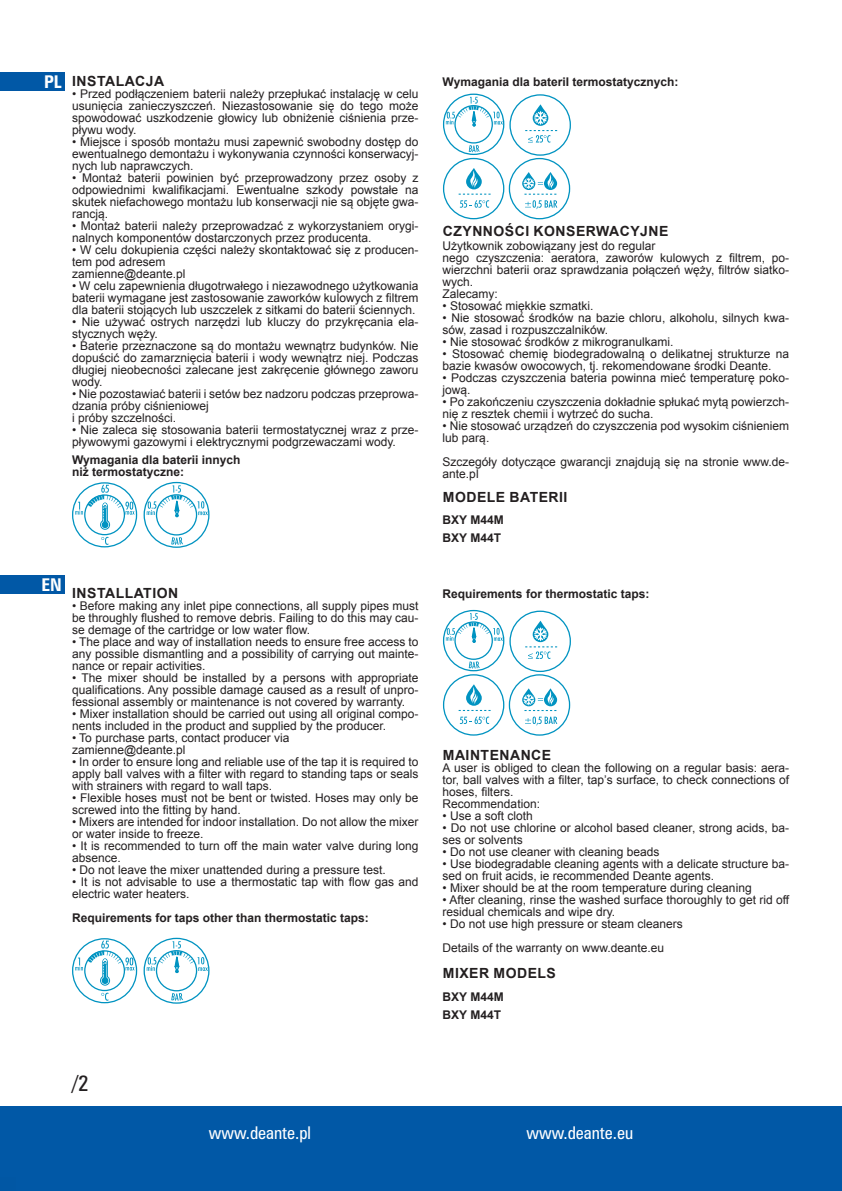
<style>
.page{position:relative;width:842px;height:1191px;background:#fff}
.page>*{position:absolute;margin:0;border:0;box-sizing:border-box;transform-origin:0 0}
.t1{font:20px "Zurich Cn PL";color:#231f20}
.t2{font:16px "Zurich Cn PL";color:#fff}
.t3{font:700 16px "Zurich Cn PL";color:#fff}
.t4{font:700 14px "Arial";letter-spacing:.035em;color:#231f20}
.t5{font:12px/12px "Arial";color:#231f20}
.t6{font:700 12px/17.6px "Arial";color:#231f20}
</style>
<div class="page">
<div style="left:0;top:1106px;width:842px;height:85px;background:#0158a6"></div>
<div style="left:0;top:72px;width:65px;height:18px;background:#0158a6"></div>
<div style="left:0;top:575px;width:65px;height:19px;background:#0158a6"></div>
<div style="left:144px;top:482px;width:65px;height:66px;border:1px solid #0093c1;border-radius:50%"></div>
<div style="left:156px;top:494px;width:41px;height:41px;border:1px solid #0093c1;border-radius:50%"></div>
<svg style="left:171px;top:537px;width:12px;height:8px"></svg>
<svg style="left:147px;top:485px;width:61px;height:32px"></svg>
<div style="left:72px;top:482px;width:65px;height:65px;border:1px solid #0093c1;border-radius:50%"></div>
<div style="left:84px;top:494px;width:41px;height:41px;border:1px solid #0093c1;border-radius:50%"></div>
<svg style="left:101px;top:537px;width:7px;height:8px"></svg>
<svg style="left:75px;top:485px;width:60px;height:45px"></svg>
<div style="left:144px;top:937px;width:65px;height:66px;border:1px solid #0093c1;border-radius:50%"></div>
<div style="left:156px;top:950px;width:41px;height:41px;border:1px solid #0093c1;border-radius:50%"></div>
<svg style="left:171px;top:993px;width:12px;height:7px"></svg>
<svg style="left:147px;top:941px;width:61px;height:32px"></svg>
<div style="left:72px;top:938px;width:65px;height:65px;border:1px solid #0093c1;border-radius:50%"></div>
<div style="left:84px;top:950px;width:41px;height:41px;border:1px solid #0093c1;border-radius:50%"></div>
<svg style="left:101px;top:992px;width:7px;height:8px"></svg>
<svg style="left:75px;top:940px;width:60px;height:46px"></svg>
<svg style="left:466px;top:168px;width:16px;height:21px"></svg>
<svg style="left:469px;top:171px;width:9px;height:17px"></svg>
<div style="left:443px;top:158px;width:61px;height:61px;border:1px solid #0093c1;border-radius:50%"></div>
<div style="left:509px;top:158px;width:61px;height:61px;border:1px solid #0093c1;border-radius:50%"></div>
<svg style="left:459px;top:194px;width:32px;height:14px"></svg>
<svg style="left:522px;top:172px;width:35px;height:37px"></svg>
<svg style="left:446px;top:94px;width:125px;height:62px"></svg>
<svg style="left:466px;top:684px;width:16px;height:21px"></svg>
<svg style="left:469px;top:687px;width:9px;height:17px"></svg>
<div style="left:443px;top:674px;width:61px;height:61px;border:1px solid #0093c1;border-radius:50%"></div>
<div style="left:509px;top:674px;width:61px;height:61px;border:1px solid #0093c1;border-radius:50%"></div>
<svg style="left:459px;top:710px;width:32px;height:14px"></svg>
<svg style="left:522px;top:688px;width:35px;height:37px"></svg>
<svg style="left:446px;top:610px;width:125px;height:62px"></svg>
<h2 class="t3" style="left:44px;top:71px;width:19px">PL</h2>
<p class="t4" style="left:72px;top:71px;width:94px">INSTALACJA</p>
<p class="t5" style="left:72px;top:88px;width:348px;text-align:justify">• Przed podłączeniem baterii należy przepłukać instalację w celu usunięcia zanieczyszczeń. Niezastosowanie się do tego może spowodować uszkodzenie głowicy lub obniżenie ciśnienia prze&shy;pływu wody.</p>
<p class="t5" style="left:72px;top:136px;width:348px;text-align:justify">• Miejsce i sposób montażu musi zapewnić swobodny dostęp do ewentualnego demontażu i wykonywania czynności konserwacyj&shy;nych lub naprawczych.</p>
<p class="t5" style="left:72px;top:172px;width:348px;text-align:justify">• Montaż baterii powinien być przeprowadzony przez osoby z odpowiednimi kwalifikacjami. Ewentualne szkody powstałe na skutek niefachowego montażu lub konserwacji nie są objęte gwa&shy;rancją.</p>
<p class="t5" style="left:72px;top:220px;width:348px">• Montaż baterii należy przeprowadzać z wykorzystaniem orygi&shy;nalnych komponentów dostarczonych przez producenta.</p>
<p class="t5" style="left:72px;top:244px;width:348px">• W celu dokupienia części należy skontaktować się z producen&shy;tem pod adresem<br>zamienne@deante.pl</p>
<p class="t5" style="left:72px;top:280px;width:348px;text-align:justify">• W celu zapewnienia długotrwałego i niezawodnego użytkowania baterii wymagane jest zastosowanie zaworków kulowych z filtrem dla baterii stojących lub uszczelek z sitkami do baterii ściennych.</p>
<p class="t5" style="left:72px;top:316px;width:348px">• Nie używać ostrych narzędzi lub kluczy do przykręcania ela&shy;stycznych węży.</p>
<p class="t5" style="left:72px;top:340px;width:348px;text-align:justify">• Baterie przeznaczone są do montażu wewnątrz budynków. Nie dopuścić do zamarznięcia baterii i wody wewnątrz niej. Podczas długiej nieobecności zalecane jest zakręcenie głównego zaworu wody.</p>
<p class="t5" style="left:72px;top:388px;width:348px">• Nie pozostawiać baterii i setów bez nadzoru podczas przeprowa&shy;dzania próby ciśnieniowej<br>i próby szczelności.</p>
<p class="t5" style="left:72px;top:424px;width:348px">• Nie zaleca się stosowania baterii termostatycznej wraz z prze&shy;pływowymi gazowymi i elektrycznymi podgrzewaczami wody.</p>
<p class="t6" style="left:72px;top:454px;width:170px;line-height:12px">Wymagania dla baterii innych niż termostatyczne:</p>
<h2 class="t3" style="left:41px;top:574px;width:22px">EN</h2>
<p class="t4" style="left:72px;top:583px;width:107px">INSTALLATION</p>
<p class="t5" style="left:72px;top:599px;width:348px;text-align:justify">• Before making any inlet pipe connections, all supply pipes must be throughly flushed to remove debris. Failing to do this may cau&shy;se demage of the cartridge or low water flow.</p>
<p class="t5" style="left:72px;top:635px;width:348px;text-align:justify">• The place and way of installation needs to ensure free access to any possible dismantling and a possibility of carrying out mainte&shy;nance or repair activities.</p>
<p class="t5" style="left:72px;top:671px;width:348px;text-align:justify">• The mixer should be installed by a persons with appropriate qualifications. Any possible damage caused as a result of unpro&shy;fessional assembly or maintenance is not covered by warranty.</p>
<p class="t5" style="left:72px;top:707px;width:348px">• Mixer installation should be carried out using all original compo&shy;nents included in the product and supplied by the producer.</p>
<p class="t5" style="left:72px;top:731px;width:219px">• To purchase parts, contact producer via zamienne@deante.pl</p>
<p class="t5" style="left:72px;top:755px;width:348px;text-align:justify">• In order to ensure long and reliable use of the tap it is required to apply ball valves with a filter with regard to standing taps or seals with strainers with regard to wall taps.</p>
<p class="t5" style="left:72px;top:791px;width:348px">• Flexible hoses must not be bent or twisted. Hoses may only be screwed into the fitting by hand.</p>
<p class="t5" style="left:72px;top:815px;width:348px">• Mixers are intended for indoor installation. Do not allow the mixer or water inside to freeze.</p>
<p class="t5" style="left:72px;top:839px;width:348px">• It is recommended to turn off the main water valve during long absence.</p>
<p class="t5" style="left:72px;top:863px;width:315px">• Do not leave the mixer unattended during a pressure test.</p>
<p class="t5" style="left:72px;top:875px;width:348px">• It is not advisable to use a thermostatic tap with flow gas and electric water heaters.</p>
<p class="t6" style="left:72px;top:909px;width:298px">Requirements for taps other than thermostatic taps:</p>
<p class="t6" style="left:443px;top:73px;width:237px">Wymagania dla bateriI termostatycznych:</p>
<p class="t4" style="left:443px;top:221px;width:22px">Czynno</p>
<p class="t4" style="left:505px;top:221px;width:40px">ści konserwacyjne</p>
<p class="t5" style="left:443px;top:240px;width:348px">Użytkownik zobowiązany jest do regular<br>nego czyszczenia: aeratora, zaworów kulowych z filtrem, po&shy;wierzchni baterii oraz sprawdzania połączeń węży, filtrów siatko&shy;wych.<br>Zalecamy:</p>
<p class="t5" style="left:443px;top:300px;width:152px">• Stosować miękkie szmatki.</p>
<p class="t5" style="left:443px;top:312px;width:348px">• Nie stosować środków na bazie chloru, alkoholu, silnych kwa&shy;sów, zasad i rozpuszczalników.</p>
<p class="t5" style="left:443px;top:336px;width:232px">• Nie stosować środków z mikrogranulkami.</p>
<p class="t5" style="left:443px;top:348px;width:348px">• Stosować chemię biodegradowalną o delikatnej strukturze na bazie kwasów owocowych, tj. rekomendowane środki Deante.</p>
<p class="t5" style="left:443px;top:372px;width:348px">• Podczas czyszczenia bateria powinna mieć temperaturę poko&shy;jową.</p>
<p class="t5" style="left:443px;top:396px;width:348px">• Po zakończeniu czyszczenia dokładnie spłukać mytą powierzch&shy;nię z resztek chemii i wytrzeć do sucha.</p>
<p class="t5" style="left:443px;top:420px;width:348px">• Nie stosować urządzeń do czyszczenia pod wysokim ciśnieniem lub parą.</p>
<p class="t5" style="left:443px;top:456px;width:348px">Szczegóły dotyczące gwarancji znajdują się na stronie www.de&shy;ante.pl</p>
<p class="t4" style="left:443px;top:487px;width:126px">MODELE BATERII</p>
<p class="t6" style="left:443px;top:511px;width:63px">BXY M44M<br>BXY M44T</p>
<p class="t6" style="left:443px;top:585px;width:208px">Requirements for thermostatic taps:</p>
<p class="t4" style="left:443px;top:745px;width:110px">MAINTENANCE</p>
<p class="t5" style="left:443px;top:761px;width:348px">A user is obliged to clean the following on a regular basis: aera&shy;tor, ball valves with a filter, tap’s surface, to check connections of hoses, filters.<br>Recommendation:</p>
<p class="t5" style="left:443px;top:809px;width:92px">• Use a soft cloth</p>
<p class="t5" style="left:443px;top:821px;width:348px">• Do not use chlorine or alcohol based cleaner, strong acids, ba&shy;ses or solvents</p>
<p class="t5" style="left:443px;top:845px;width:218px">• Do not use cleaner with cleaning beads</p>
<p class="t5" style="left:443px;top:857px;width:348px">• Use biodegradable cleaning agents with a delicate structure ba&shy;sed on fruit acids, ie recommended Deante agents.</p>
<p class="t5" style="left:443px;top:881px;width:310px">• Mixer should be at the room temperature during cleaning</p>
<p class="t5" style="left:443px;top:893px;width:348px">• After cleaning, rinse the washed surface thoroughly to get rid off residual chemicals and wipe dry.</p>
<p class="t5" style="left:443px;top:911px;width:242px;line-height:24px">• Do not use high pressure or steam cleaners<br>Details of the warranty on www.deante.eu</p>
<p class="t4" style="left:443px;top:963px;width:115px">MIXER MODELS</p>
<p class="t6" style="left:443px;top:988px;width:63px">BXY M44M<br>BXY M44T</p>
<h1 class="t1" style="left:72px;top:1069px;width:18px">/2</h1>
<h2 class="t2" style="left:209px;top:1122px;width:104px">www.deante.pl</h2>
<h2 class="t2" style="left:526px;top:1122px;width:108px">www.deante.eu</h2>
</div>
